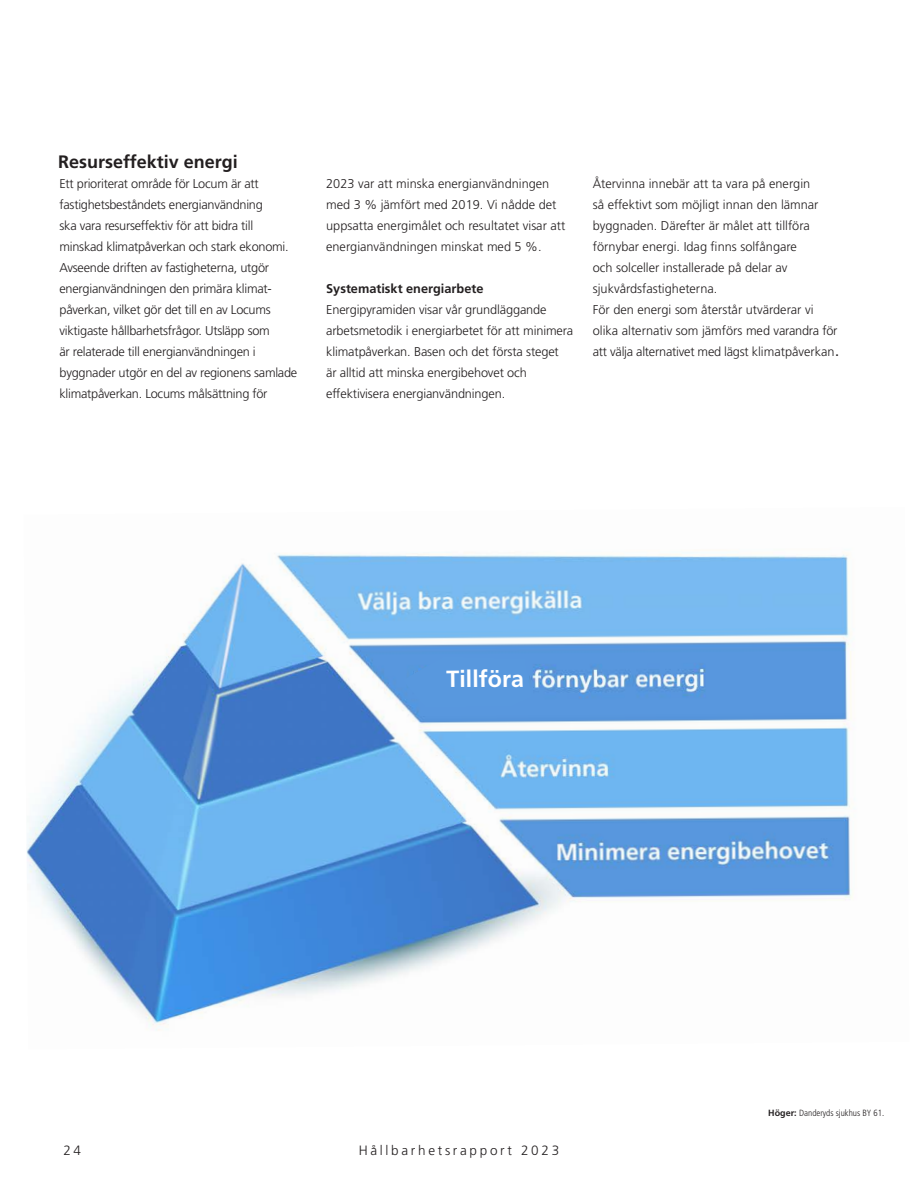
<style>
.page{position:relative;width:918px;height:1188px;background:#fff}
.page>*{position:absolute;margin:0;border:0;box-sizing:border-box;transform-origin:0 0}
.t1{font:700 23.25px "Frutiger LT Std";letter-spacing:-.01em;color:#fff}
.Body_Text_-_For_Excerpt{font:700 18px "Frutiger LT Std";color:#231f20}
.t2{font:300 13.5px "Frutiger LT Std";letter-spacing:.2em;color:#231f20}
.Body_Text_-_For_Excerpt-2{font:300 12.75px/21px "Frutiger LT Std";letter-spacing:-.01em;color:#231f20}
.Body_Text_-_For_Excerpt-3{font:700 12.75px "Frutiger LT Std";color:#231f20}
.Caption_Text{font:300 condensed 9px "Frutiger LT Std";color:#231f20}
.s1{font-size:19.5px}
.s2{font-weight:700;font-stretch:normal}
</style>
<div class="page">
<img style="left:26px;top:553px;width:826px;height:478px">
<div style="left:403px;top:656px;width:129px;height:51px;background:#5898de"></div>
<p class="Body_Text_-_For_Excerpt" style="left:58px;top:151px;width:181px">Resurseffektiv energi</p>
<p class="Body_Text_-_For_Excerpt-2" style="left:60px;top:173px;width:239px">Ett prioriterat område för Locum är att fastighetsbeståndets energianvändning<br>ska vara resurseffektiv för att bidra till minskad klimatpåverkan och stark ekonomi.<br>Avseende driften av fastigheterna, utgör energianvändningen den primära klimat&shy;påverkan, vilket gör det till en av Locums viktigaste hållbarhetsfrågor. Utsläpp som<br>är relaterade till energianvändningen i byggnader utgör en del av regionens samlade klimatpåverkan. Locums målsättning för</p>
<p class="Body_Text_-_For_Excerpt-2" style="left:326px;top:173px;width:241px">2023 var att minska energianvändningen med 3 % jämfört med 2019. Vi nådde det uppsatta energimålet och resultatet visar att energianvändningen minskat med 5 %.</p>
<p class="Body_Text_-_For_Excerpt-3" style="left:326px;top:281px;width:159px">Systematiskt energiarbete</p>
<p class="Body_Text_-_For_Excerpt-2" style="left:326px;top:299px;width:249px">Energipyramiden visar vår grundläggande arbetsmetodik i energiarbetet för att minimera klimatpåverkan. Basen och det första steget<br>är alltid att minska energibehovet och effektivisera energianvändningen.</p>
<p class="Body_Text_-_For_Excerpt-2" style="left:593px;top:173px;width:227px">Återvinna innebär att ta vara på energin så effektivt som möjligt innan den lämnar byggnaden. Därefter är målet att tillföra förnybar energi. Idag finns solfångare och solceller installerade på delar av sjukvårdsfastigheterna.</p>
<p class="Body_Text_-_For_Excerpt-2" style="left:593px;top:299px;width:249px">För den energi som återstår utvärderar vi olika alternativ som jämförs med varandra för att välja alternativet med lägst klimatpåverkan<span class="s1">.</span></p>
<p class="t1" style="left:447px;top:665px;width:79px">Tillföra</p>
<p class="t2" style="left:63px;top:1142px;width:19px">24</p>
<p class="t2" style="left:359px;top:1142px;width:202px">Hållbarhetsrapport 2023</p>
<p class="Caption_Text" style="left:768px;top:1108px;width:118px"><span class="s2">Höger:</span> Danderyds sjukhus BY 61.</p>
</div>
